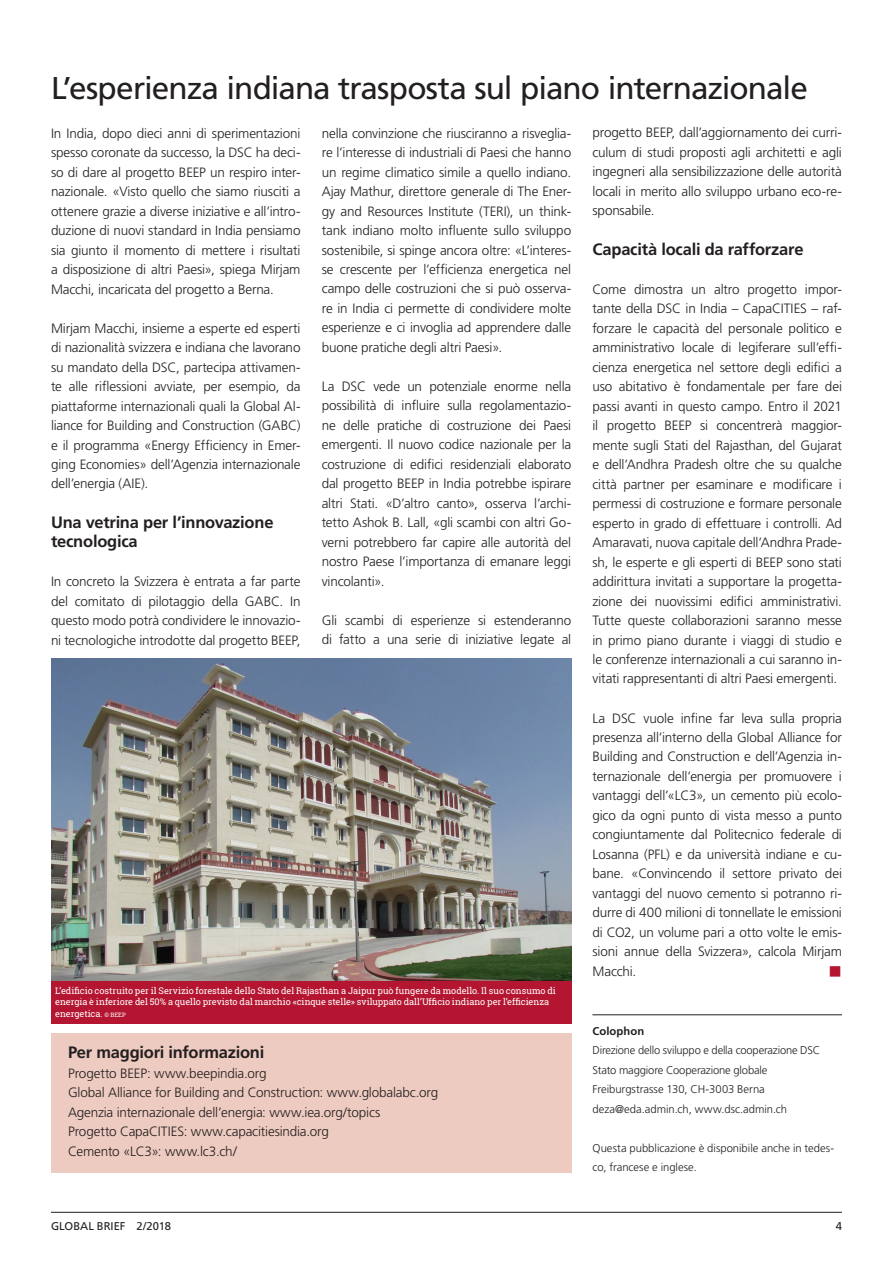
<style>
.page{position:relative;width:893px;height:1263px;background:#fff}
.page>*{position:absolute;margin:0;border:0;box-sizing:border-box;transform-origin:0 0}
.t1{font:31.5px "Frutiger LT Pro";letter-spacing:-.03em;color:#231f20}
.t2{font:18px "Wingdings";color:#b41530}
.t3{font:700 16.5px/19.5px "Frutiger LT Pro";letter-spacing:-.015em;color:#231f20}
.t4{font:300 13.5px/19.5px "Frutiger LT Pro";letter-spacing:-.01em;color:#231f20;text-align:justify}
.t5{font:300 11.25px/19.5px "Frutiger LT Pro";letter-spacing:-.005em;color:#231f20}
.t6{font:11.25px "Frutiger LT Pro";color:#231f20}
.t7{font:700 11.25px "Frutiger LT Pro";letter-spacing:.005em;color:#231f20}
.t8{font:9.15px/11.4px "Roboto Slab";letter-spacing:-.005em;color:#fff}
.s1{font-size:9px}
.s2{font-size:6px}
</style>
<div class="page">
<hr style="left:51px;top:1212px;width:791px;height:1px;background:#231f20">
<hr style="left:592px;top:1014px;width:250px;height:1px;background:#231f20">
<div style="left:51px;top:1033px;width:520px;height:140px;background:#eecbc0"></div>
<img style="left:51px;top:659px;width:520px;height:322px">
<div style="left:51px;top:981px;width:520px;height:42px;background:#b41530"></div>
<h1 class="t1" style="left:51px;top:69px;width:758px">L’esperienza indiana trasposta sul piano internazionale</h1>
<p class="t4" style="left:51px;top:123px;width:251px">In India, dopo dieci anni di sperimentazioni spesso coronate da successo, la DSC ha deci&shy;so di dare al progetto BEEP un respiro inter&shy;nazionale. «Visto quello che siamo riusciti a ottenere grazie a diverse iniziative e all’intro&shy;duzione di nuovi standard in India pensiamo sia giunto il momento di mettere i risultati a disposizione di altri Paesi», spiega Mirjam Macchi, incaricata del progetto a Berna.</p>
<p class="t4" style="left:51px;top:318px;width:251px">Mirjam Macchi, insieme a esperte ed esperti di nazionalità svizzera e indiana che lavorano su mandato della DSC, partecipa attivamen&shy;te alle riflessioni avviate, per esempio, da piattaforme internazionali quali la Global Al&shy;liance for Building and Construction (GABC) e il programma «Energy Efficiency in Emer&shy;ging Economies» dell’Agenzia internazionale dell’energia (AIE).</p>
<p class="t3" style="left:51px;top:512px;width:224px">Una vetrina per l’innovazione tecnologica</p>
<p class="t4" style="left:51px;top:572px;width:251px">In concreto la Svizzera è entrata a far parte del comitato di pilotaggio della GABC. In questo modo potrà condividere le innovazio&shy;ni tecnologiche introdotte dal progetto BEEP,</p>
<p class="t4" style="left:592px;top:123px;width:251px">progetto BEEP, dall’aggiornamento dei curri&shy;culum di studi proposti agli architetti e agli ingegneri alla sensibilizzazione delle autorità locali in merito allo sviluppo urbano eco-re&shy;sponsabile.</p>
<p class="t3" style="left:592px;top:239px;width:213px">Capacità locali da rafforzare</p>
<p class="t4" style="left:592px;top:279px;width:251px">Come dimostra un altro progetto impor&shy;tante della DSC in India – CapaCITIES – raf&shy;forzare le capacità del personale politico e amministrativo locale di legiferare sull’effi&shy;cienza energetica nel settore degli edifici a uso abitativo è fondamentale per fare dei passi avanti in questo campo. Entro il 2021 il progetto BEEP si concentrerà maggior&shy;mente sugli Stati del Rajasthan, del Gujarat e dell’Andhra Pradesh oltre che su qualche città partner per esaminare e modificare i permessi di costruzione e formare personale esperto in grado di effettuare i controlli. Ad Amaravati, nuova capitale dell’Andhra Prade&shy;sh, le esperte e gli esperti di BEEP sono stati addirittura invitati a supportare la progetta&shy;zione dei nuovissimi edifici amministrativi.<br>Tutte queste collaborazioni saranno messe in primo piano durante i viaggi di studio e le conferenze internazionali a cui saranno in&shy;vitati rappresentanti di altri Paesi emergenti.</p>
<p class="t4" style="left:592px;top:708px;width:251px">La DSC vuole infine far leva sulla propria presenza all’interno della Global Alliance for Building and Construction e dell’Agenzia in&shy;ternazionale dell’energia per promuovere i vantaggi dell’«LC3», un cemento più ecolo&shy;gico da ogni punto di vista messo a punto congiuntamente dal Politecnico federale di Losanna (PFL) e da università indiane e cu&shy;bane. «Convincendo il settore privato dei vantaggi del nuovo cemento si potranno ri&shy;durre di 400 milioni di tonnellate le emissioni di CO2, un volume pari a otto volte le emis&shy;sioni annue della Svizzera», calcola Mirjam Macchi.</p>
<p class="t4" style="left:322px;top:123px;width:251px">nella convinzione che riusciranno a risveglia&shy;re l’interesse di industriali di Paesi che hanno un regime climatico simile a quello indiano.<br>Ajay Mathur, direttore generale di The Ener&shy;gy and Resources Institute (TERI), un think&shy;tank indiano molto influente sullo sviluppo sostenibile, si spinge ancora oltre: «L’interes&shy;se crescente per l’efficienza energetica nel campo delle costruzioni che si può osserva&shy;re in India ci permette di condividere molte esperienze e ci invoglia ad apprendere dalle buone pratiche degli altri Paesi».</p>
<p class="t4" style="left:322px;top:377px;width:251px">La DSC vede un potenziale enorme nella possibilità di influire sulla regolamentazio&shy;ne delle pratiche di costruzione dei Paesi emergenti. Il nuovo codice nazionale per la costruzione di edifici residenziali elaborato dal progetto BEEP in India potrebbe ispirare altri Stati. «D’altro canto», osserva l’archi&shy;tetto Ashok B. Lall, «gli scambi con altri Go&shy;verni potrebbero far capire alle autorità del nostro Paese l’importanza di emanare leggi vincolanti».</p>
<p class="t4" style="left:322px;top:611px;width:251px">Gli scambi di esperienze si estenderanno di fatto a una serie di iniziative legate al</p>
<h2 class="t2" style="left:828px;top:961px;width:15px">■</h2>
<p class="t8" style="left:55px;top:985px;width:502px">L’edificio costruito per il Servizio forestale dello Stato del Rajasthan a Jaipur può fungere da modello. Il suo consumo di energia è inferiore del 50% a quello previsto dal marchio «cinque stelle» sviluppato dall’Ufficio indiano per l’efficienza energetica<span class="s1">.</span> <span class="s2">© BEEP</span></p>
<p class="t3" style="left:68px;top:1043px;width:198px">Per maggiori informazioni</p>
<p class="t4" style="left:68px;top:1063px;width:372px;text-align:left">Progetto BEEP: www.beepindia.org<br>Global Alliance for Building and Construction: www.globalabc.org Agenzia internazionale dell’energia: www.iea.org/topics<br>Progetto CapaCITIES: www.capacitiesindia.org<br>Cemento «LC3»: www.lc3.ch/</p>
<p class="t7" style="left:592px;top:1024px;width:53px">Colophon</p>
<p class="t5" style="left:592px;top:1040px;width:229px">Direzione dello sviluppo e della cooperazione DSC Stato maggiore Cooperazione globale Freiburgstrasse 130, CH-3003 Berna deza@eda.admin.ch, www.dsc.admin.ch</p>
<p class="t5" style="left:592px;top:1138px;width:243px">Questa pubblicazione è disponibile anche in tedes&shy;co, francese e inglese.</p>
<p class="t6" style="left:51px;top:1219px;width:121px">GLOBAL BRIEF 2/2018</p>
<p class="t6" style="left:836px;top:1219px;width:8px">4</p>
</div>
